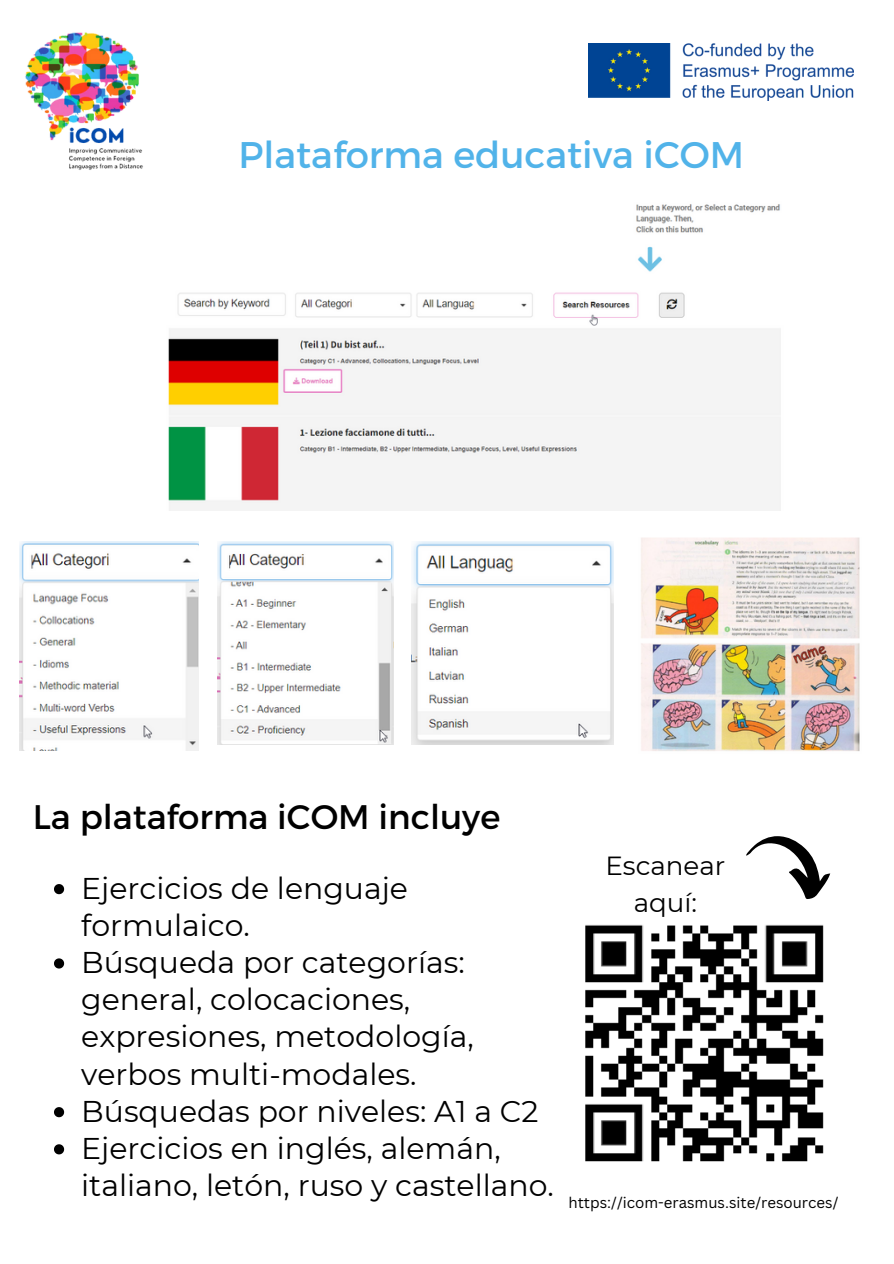
<style>
.page{position:relative;width:894px;height:1264px;background:#fff}
.page>*{position:absolute;margin:0;border:0;box-sizing:border-box;transform-origin:0 0}
.t1{font:37.05px "Montserrat";color:#51b3e9}
.t2{font:34.05px "Montserrat";color:#000}
.t3{font:30px/37.2px "Montserrat";color:#000}
.t4{font:26.1px/36.6px "Montserrat";color:#000;text-align:center}
.t5{font:15px "Canva Sans";color:#000}
</style>
<div class="page">
<img style="left:0;top:12px;width:178px;height:178px;border-radius:50%">
<img style="left:588px;top:43px;width:265px;height:58px">
<svg style="left:746px;top:836px;width:83px;height:63px"></svg>
<img style="left:585px;top:924px;width:239px;height:238px">
<img style="left:168px;top:204px;width:613px;height:306px">
<img style="left:610px;top:537px;width:250px;height:214px">
<img style="left:20px;top:541px;width:179px;height:209px">
<img style="left:217px;top:541px;width:177px;height:203px">
<img style="left:411px;top:541px;width:202px;height:203px">
<svg style="left:54px;top:884px;width:10px;height:10px"></svg>
<svg style="left:54px;top:958px;width:10px;height:10px"></svg>
<svg style="left:54px;top:1107px;width:10px;height:10px"></svg>
<svg style="left:54px;top:1144px;width:10px;height:10px"></svg>
<p class="t1" style="left:238px;top:131px;width:507px">Plataforma educativa iCOM</p>
<p class="t2" style="left:33px;top:794px;width:469px">La plataforma iCOM incluye</p>
<p class="t3" style="left:81px;top:869px;width:328px">Ejercicios de lenguaje formulaico.</p>
<p class="t3" style="left:81px;top:943px;width:394px">Búsqueda por categorías: general, colocaciones, expresiones, metodología, verbos multi-modales.</p>
<p class="t3" style="left:81px;top:1092px;width:458px">Búsquedas por niveles: A1 a C2</p>
<p class="t3" style="left:81px;top:1129px;width:474px">Ejercicios en inglés, alemán, italiano, letón, ruso y castellano.</p>
<p class="t4" style="left:605px;top:847px;width:121px">Escanear aquí:</p>
<p class="t5" style="left:568px;top:1191px;width:271px">https://icom-erasmus.site/resources/</p>
</div>
